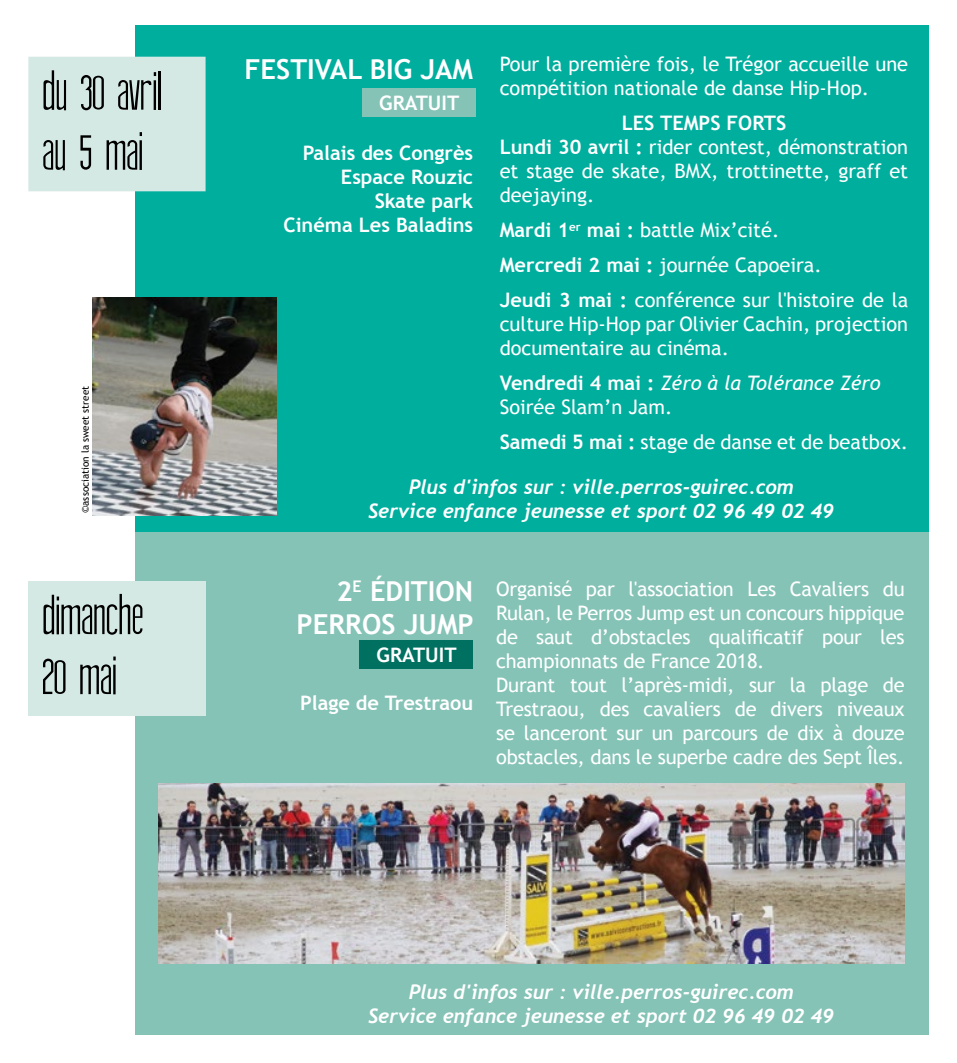
<style>
.page{position:relative;width:957px;height:1063px;background:#fff}
.page>*{position:absolute;margin:0;border:0;box-sizing:border-box;transform-origin:0 0}
.t1{font:50px/60px "Thin Design";color:#000;scale:1.05 1}
.t2{font:700 27.5px "Trebuchet MS";color:#fff}
.t3{font:20px/24px "Trebuchet MS";color:#fff}
.t4{font:italic 700 20px/24px "Trebuchet";color:#fff;text-align:center}
.t5{font:700 20px/24px "Trebuchet MS";color:#fff;text-align:right}
.t6{font:italic 20px/24px "Trebuchet MS";color:#fff}
.t7{font:10px "Trebuchet MS";color:#000}
.s1{font-weight:700}
.s2{font-weight:700;font-style:normal}
.s3{font-style:normal}
</style>
<div class="page">
<div style="left:135px;top:530px;width:793px;height:505px;background:#85c3b7"></div>
<div style="left:135px;top:25px;width:793px;height:506px;background:#00ae9e"></div>
<div style="left:28px;top:57px;width:178px;height:134px;background:#d5e9e4"></div>
<div style="left:28px;top:581px;width:178px;height:135px;background:#d5e9e4"></div>
<div style="left:362px;top:89px;width:114px;height:28px;background:#85c3b7"></div>
<div style="left:360px;top:640px;width:113px;height:29px;background:#007161"></div>
<img style="left:92px;top:298px;width:184px;height:218px">
<img style="left:159px;top:783px;width:745px;height:180px">
<h1 class="t1" style="left:43px;top:64px;width:115px">du 30 avril au 5 mai</h1>
<p class="t7" style="left:79px;top:513px;width:128px;rotate:-90deg">©association la sweet street</p>
<h1 class="t1" style="left:43px;top:588px;width:98px">dimanche<br>20 mai</h1>
<h2 class="t2" style="left:245px;top:52px;width:30px">FESTI</h2>
<h2 class="t2" style="left:315px;top:52px;width:159px">VAL BIG JAM</h2>
<p class="t5" style="left:379px;top:91px;width:82px">Gratuit</p>
<p class="t5" style="left:283px;top:141px;width:191px">Palais des Congrès<br>Espace Rouzic<br>Skate park<br>Cinéma Les Baladins</p>
<p class="t3" style="left:500px;top:53px;width:410px">Pour la première fois, le Trégor accueille une compétition nationale de danse Hip-Hop.</p>
<p class="t3" style="left:500px;top:112px;width:410px;text-indent:122px"><span class="s1">Les temps forts<br>Lundi 30 avril :</span> rider contest, démonstration et stage de skate, BMX, trottinette, graff et deejaying.</p>
<p class="t3" style="left:500px;top:213px;width:410px;line-height:35px"><span class="s1">Mardi 1</span><sup>er</sup> <span class="s1">mai :</span> battle Mix’cité.<br><span class="s1">Mercredi 2 mai :</span> journée Capoeira.<br><span class="s1">Jeudi 3 mai :</span> conférence sur l'histoire de la</p>
<p class="t3" style="left:500px;top:313px;width:410px">culture Hip-Hop par Olivier Cachin, projection documentaire au cinéma.</p>
<p class="t6" style="left:500px;top:372px;width:382px"><span class="s2">Vendredi 4 mai :</span> Zéro à la Tolérance Zéro<br><span class="s3">Soirée Slam’n Jam.</span></p>
<p class="t3" style="left:500px;top:431px;width:410px"><span class="s1">Samedi 5 mai :</span> stage de danse et de beatbox.</p>
<p class="t4" style="left:368px;top:475px;width:468px">Plus d'infos sur : ville.perros-guirec.com<br>Service enfance jeunesse et sport 02 96 49 02 49</p>
<h2 class="t2" style="left:336px;top:574px;width:65px">2<sup>E</sup> ÉDITION</h2>
<h2 class="t2" style="left:297px;top:607px;width:17px">PERROS</h2>
<h2 class="t2" style="left:404px;top:607px;width:34px">JUMP</h2>
<p class="t5" style="left:377px;top:643px;width:82px">Gratuit</p>
<p class="t5" style="left:300px;top:691px;width:175px">Plage de Trestraou</p>
<p class="t3" style="left:496px;top:577px;width:410px">Organisé par l'association Les Cavaliers du Rulan, le Perros Jump est un concours hippique de saut d’obstacles qualificatif pour les championnats de France 2018.<br>Durant tout l’après-midi, sur la plage de Trestraou, des cavaliers de divers niveaux se lanceront sur un parcours de dix à douze obstacles, dans le superbe cadre des Sept Îles.</p>
<p class="t4" style="left:368px;top:980px;width:468px">Plus d'infos sur : ville.perros-guirec.com<br>Service enfance jeunesse et sport 02 96 49 02 49</p>
</div>
